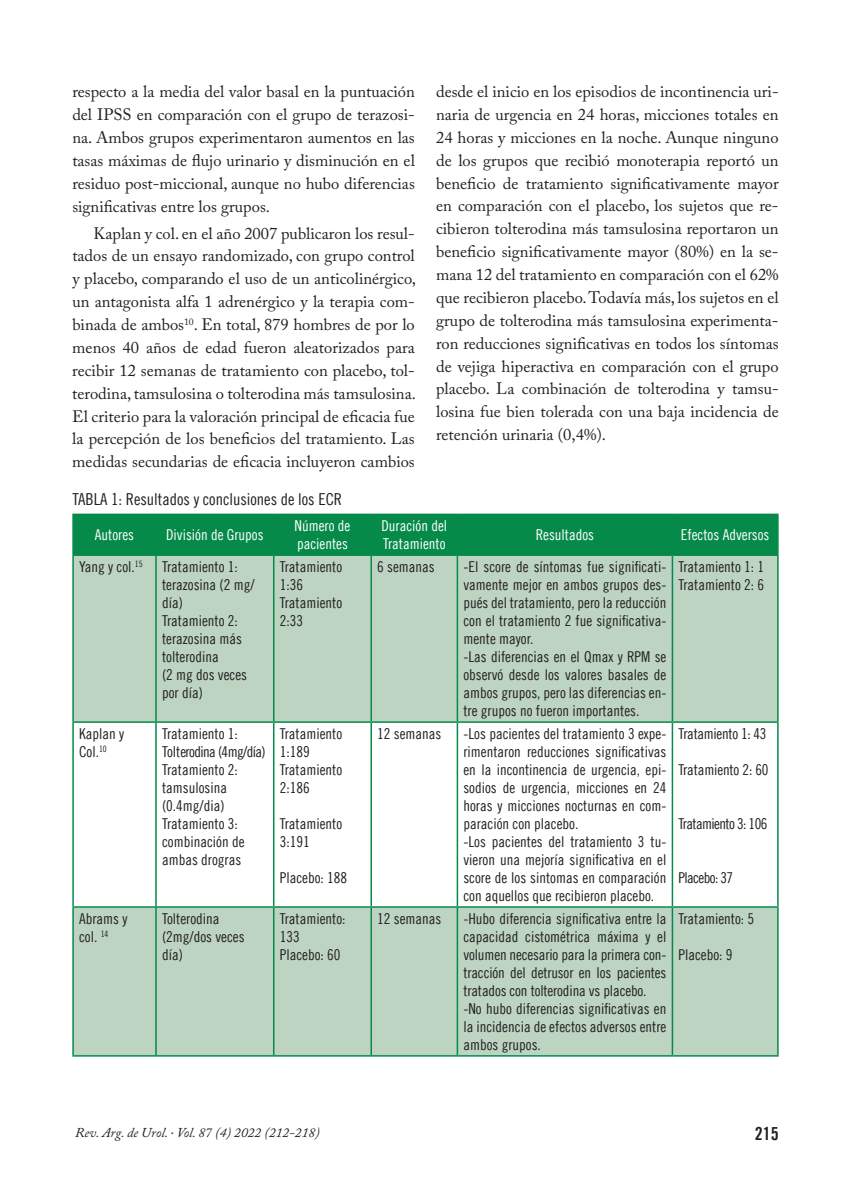
<style>
.page{position:relative;width:851px;height:1191px;background:#fff}
.page>*{position:absolute;margin:0;border:0;box-sizing:border-box;transform-origin:0 0}
.t1{font:18px "Trade Gothic LT Bold Cond Twenty";color:#231f20}
.t2{font:16.5px/22.8px "Adobe Caslon Pro";color:#231f20;text-align:justify}
.t3{font:16.5px "Trade Gothic LT Cond Eighteen";color:#231f20}
.t4{font:15px/18px "Trade Gothic LT Cond Eighteen";color:#231f20}
.t5{font:15px/18px "Trade Gothic LT Cond Eighteen";color:#fff}
.t6{font:15px "Trade Gothic LT Cond Eighteen";letter-spacing:-.04em;color:#231f20}
.t7{font:15px "Trade Gothic LT Cond Eighteen";letter-spacing:-.02em;color:#231f20}
.t8{font:italic 13.5px "Adobe Caslon Pro";color:#231f20}
</style>
<div class="page">
<div style="left:74px;top:515px;width:703px;height:39px;background:#068a4a"></div>
<svg style="left:74px;top:556px;width:703px;height:499px;fill:#bcd4c1"></svg>
<hr style="left:72px;top:513px;width:84px;height:2px;background:#068a4a">
<hr style="left:72px;top:515px;width:2px;height:39px;background:#068a4a">
<hr style="left:156px;top:513px;width:118px;height:2px;background:#068a4a">
<hr style="left:155px;top:515px;width:2px;height:39px;background:#068a4a">
<hr style="left:274px;top:513px;width:97px;height:2px;background:#068a4a">
<hr style="left:273px;top:515px;width:1px;height:39px;background:#068a4a">
<hr style="left:371px;top:513px;width:86px;height:2px;background:#068a4a">
<hr style="left:370px;top:515px;width:2px;height:39px;background:#068a4a">
<hr style="left:457px;top:513px;width:215px;height:2px;background:#068a4a">
<hr style="left:456px;top:515px;width:2px;height:39px;background:#068a4a">
<hr style="left:672px;top:513px;width:106px;height:2px;background:#068a4a">
<hr style="left:671px;top:515px;width:2px;height:39px;background:#068a4a">
<hr style="left:777px;top:515px;width:1px;height:39px;background:#068a4a">
<hr style="left:72px;top:554px;width:84px;height:2px;background:#068a4a">
<hr style="left:72px;top:556px;width:2px;height:165px;background:#068a4a">
<hr style="left:156px;top:554px;width:118px;height:2px;background:#068a4a">
<hr style="left:155px;top:556px;width:2px;height:165px;background:#068a4a">
<hr style="left:274px;top:554px;width:97px;height:2px;background:#068a4a">
<hr style="left:273px;top:556px;width:1px;height:165px;background:#068a4a">
<hr style="left:371px;top:554px;width:86px;height:2px;background:#068a4a">
<hr style="left:370px;top:556px;width:2px;height:165px;background:#068a4a">
<hr style="left:457px;top:554px;width:215px;height:2px;background:#068a4a">
<hr style="left:456px;top:556px;width:2px;height:165px;background:#068a4a">
<hr style="left:672px;top:554px;width:106px;height:2px;background:#068a4a">
<hr style="left:671px;top:556px;width:2px;height:165px;background:#068a4a">
<hr style="left:777px;top:556px;width:1px;height:165px;background:#068a4a">
<hr style="left:72px;top:721px;width:84px;height:2px;background:#068a4a">
<hr style="left:72px;top:723px;width:2px;height:183px;background:#068a4a">
<hr style="left:156px;top:721px;width:118px;height:2px;background:#068a4a">
<hr style="left:155px;top:723px;width:2px;height:183px;background:#068a4a">
<hr style="left:274px;top:721px;width:97px;height:2px;background:#068a4a">
<hr style="left:273px;top:723px;width:1px;height:183px;background:#068a4a">
<hr style="left:371px;top:721px;width:86px;height:2px;background:#068a4a">
<hr style="left:370px;top:723px;width:2px;height:183px;background:#068a4a">
<hr style="left:457px;top:721px;width:215px;height:2px;background:#068a4a">
<hr style="left:456px;top:723px;width:2px;height:183px;background:#068a4a">
<hr style="left:672px;top:721px;width:106px;height:2px;background:#068a4a">
<hr style="left:671px;top:723px;width:2px;height:183px;background:#068a4a">
<hr style="left:777px;top:723px;width:1px;height:183px;background:#068a4a">
<hr style="left:72px;top:906px;width:84px;height:1px;background:#068a4a">
<hr style="left:72px;top:907px;width:2px;height:148px;background:#068a4a">
<hr style="left:156px;top:906px;width:118px;height:1px;background:#068a4a">
<hr style="left:155px;top:907px;width:2px;height:148px;background:#068a4a">
<hr style="left:274px;top:906px;width:97px;height:1px;background:#068a4a">
<hr style="left:273px;top:907px;width:1px;height:148px;background:#068a4a">
<hr style="left:371px;top:906px;width:86px;height:1px;background:#068a4a">
<hr style="left:370px;top:907px;width:2px;height:148px;background:#068a4a">
<hr style="left:457px;top:906px;width:215px;height:1px;background:#068a4a">
<hr style="left:456px;top:907px;width:2px;height:148px;background:#068a4a">
<hr style="left:672px;top:906px;width:106px;height:1px;background:#068a4a">
<hr style="left:671px;top:907px;width:2px;height:148px;background:#068a4a">
<hr style="left:777px;top:907px;width:1px;height:148px;background:#068a4a">
<hr style="left:72px;top:1055px;width:84px;height:1px;background:#068a4a">
<hr style="left:156px;top:1055px;width:118px;height:1px;background:#068a4a">
<hr style="left:274px;top:1055px;width:97px;height:1px;background:#068a4a">
<hr style="left:371px;top:1055px;width:86px;height:1px;background:#068a4a">
<hr style="left:457px;top:1055px;width:215px;height:1px;background:#068a4a">
<hr style="left:672px;top:1055px;width:106px;height:1px;background:#068a4a">
<p class="t2" style="left:72px;top:80px;width:344px">respecto a la media del valor basal en la puntuación del IPSS en comparación con el grupo de terazosi&shy;na. Ambos grupos experimentaron aumentos en las tasas máximas de flujo urinario y disminución en el residuo post-miccional, aunque no hubo diferencias significativas entre los grupos.</p>
<p class="t2" style="left:72px;top:221px;width:345px;text-indent:21px">Kaplan y col. en el año 2007 publicaron los resul&shy;tados de un ensayo randomizado, con grupo control y placebo, comparando el uso de un anticolinérgico, un antagonista alfa 1 adrenérgico y la terapia com&shy;binada de ambos<sup>10</sup>. En total, 879 hombres de por lo menos 40 años de edad fueron aleatorizados para recibir 12 semanas de tratamiento con placebo, tol&shy;terodina, tamsulosina o tolterodina más tamsulosina.<br>El criterio para la valoración principal de eficacia fue la percepción de los beneficios del tratamiento. Las medidas secundarias de eficacia incluyeron cambios</p>
<p class="t3" style="left:72px;top:489px;width:271px">TABLA 1: Resultados y conclusiones de los ECR</p>
<p class="t2" style="left:436px;top:80px;width:344px">desde el inicio en los episodios de incontinencia uri&shy;naria de urgencia en 24 horas, micciones totales en 24 horas y micciones en la noche. Aunque ninguno de los grupos que recibió monoterapia reportó un beneficio de tratamiento significativamente mayor en comparación con el placebo, los sujetos que re&shy;cibieron tolterodina más tamsulosina reportaron un beneficio significativamente mayor (80%) en la se&shy;mana 12 del tratamiento en comparación con el 62% que recibieron placebo. Todavía más, los sujetos en el grupo de tolterodina más tamsulosina experimenta&shy;ron reducciones significativas en todos los síntomas de vejiga hiperactiva en comparación con el grupo placebo. La combinación de tolterodina y tamsu&shy;losina fue bien tolerada con una baja incidencia de retención urinaria (0,4%).</p>
<p class="t5" style="left:95px;top:526px;width:41px">Autores</p>
<p class="t5" style="left:166px;top:526px;width:99px">División de Grupos</p>
<p class="t5" style="left:294px;top:517px;width:57px">Número de pacientes</p>
<p class="t5" style="left:381px;top:517px;width:67px">Duración del<br>Tratamiento</p>
<p class="t5" style="left:535px;top:526px;width:60px">Resultados</p>
<p class="t5" style="left:680px;top:526px;width:90px">Efectos Adversos</p>
<p class="t4" style="left:79px;top:557px;width:65px">Yang y col.<sup>15</sup></p>
<p class="t4" style="left:162px;top:557px;width:94px">Tratamiento 1: terazosina (2 mg/ día)<br>Tratamiento 2: terazosina más tolterodina<br>(2 mg dos veces por día)</p>
<p class="t4" style="left:280px;top:557px;width:64px">Tratamiento<br>1:36<br>Tratamiento<br>2:33</p>
<p class="t4" style="left:377px;top:557px;width:59px">6 semanas</p>
<p class="t4" style="left:463px;top:557px;width:204px">-El score de síntomas fue significati&shy;vamente mejor en ambos grupos des&shy;pués del tratamiento, pero la reducción con el tratamiento 2 fue significativa&shy;mente mayor.<br>-Las diferencias en el Qmax y RPM se observó desde los valores basales de ambos grupos, pero las diferencias en&shy;tre grupos no fueron importantes.</p>
<p class="t4" style="left:678px;top:557px;width:87px">Tratamiento 1: 1<br>Tratamiento 2: 6</p>
<p class="t4" style="left:79px;top:724px;width:46px">Kaplan y<br>Col.<sup>10</sup></p>
<p class="t4" style="left:162px;top:724px;width:105px">Tratamiento 1:<br>Tolterodina (4mg/día)<br>Tratamiento 2: tamsulosina (0.4mg/dia)<br>Tratamiento 3: combinación de ambas drogras</p>
<p class="t4" style="left:280px;top:724px;width:64px">Tratamiento<br>1:189<br>Tratamiento<br>2:186</p>
<p class="t4" style="left:377px;top:724px;width:66px">12 semanas</p>
<p class="t4" style="left:463px;top:724px;width:204px">-Los pacientes del tratamiento 3 expe&shy;rimentaron reducciones significativas en la incontinencia de urgencia, epi&shy;sodios de urgencia, micciones en 24 horas y micciones nocturnas en com&shy;paración con placebo.<br>-Los pacientes del tratamiento 3 tu&shy;vieron una mejoría significativa en el score de los sintomas en comparación con aquellos que recibieron placebo.</p>
<p class="t7" style="left:678px;top:724px;width:89px">Tratamiento 1: 43</p>
<p class="t4" style="left:678px;top:760px;width:92px">Tratamiento 2: 60</p>
<p class="t6" style="left:678px;top:814px;width:90px">Tratamiento 3: 106</p>
<p class="t4" style="left:280px;top:814px;width:64px">Tratamiento<br>3:191</p>
<p class="t4" style="left:280px;top:868px;width:69px">Placebo: 188</p>
<p class="t6" style="left:678px;top:868px;width:56px">Placebo: 37</p>
<p class="t4" style="left:79px;top:909px;width:50px">Abrams y col. <sup>14</sup></p>
<p class="t4" style="left:162px;top:909px;width:84px">Tolterodina (2mg/dos veces día)</p>
<p class="t4" style="left:280px;top:909px;width:67px">Tratamiento:<br>133<br>Placebo: 60</p>
<p class="t4" style="left:377px;top:909px;width:66px">12 semanas</p>
<p class="t4" style="left:463px;top:909px;width:204px">-Hubo diferencia significativa entre la capacidad cistométrica máxima y el volumen necesario para la primera con&shy;tracción del detrusor en los pacientes tratados con tolterodina vs placebo. -No hubo diferencias significativas en la incidencia de efectos adversos entre ambos grupos.</p>
<p class="t4" style="left:678px;top:909px;width:77px">Tratamiento: 5</p>
<p class="t4" style="left:678px;top:945px;width:56px">Placebo: 9</p>
<p class="t8" style="left:75px;top:1124px;width:246px">Rev. Arg. de Urol. <sup>.</sup> Vol. 87 (4) 2022 (212-218)</p>
<p class="t1" style="left:754px;top:1122px;width:25px">215</p>
</div>
